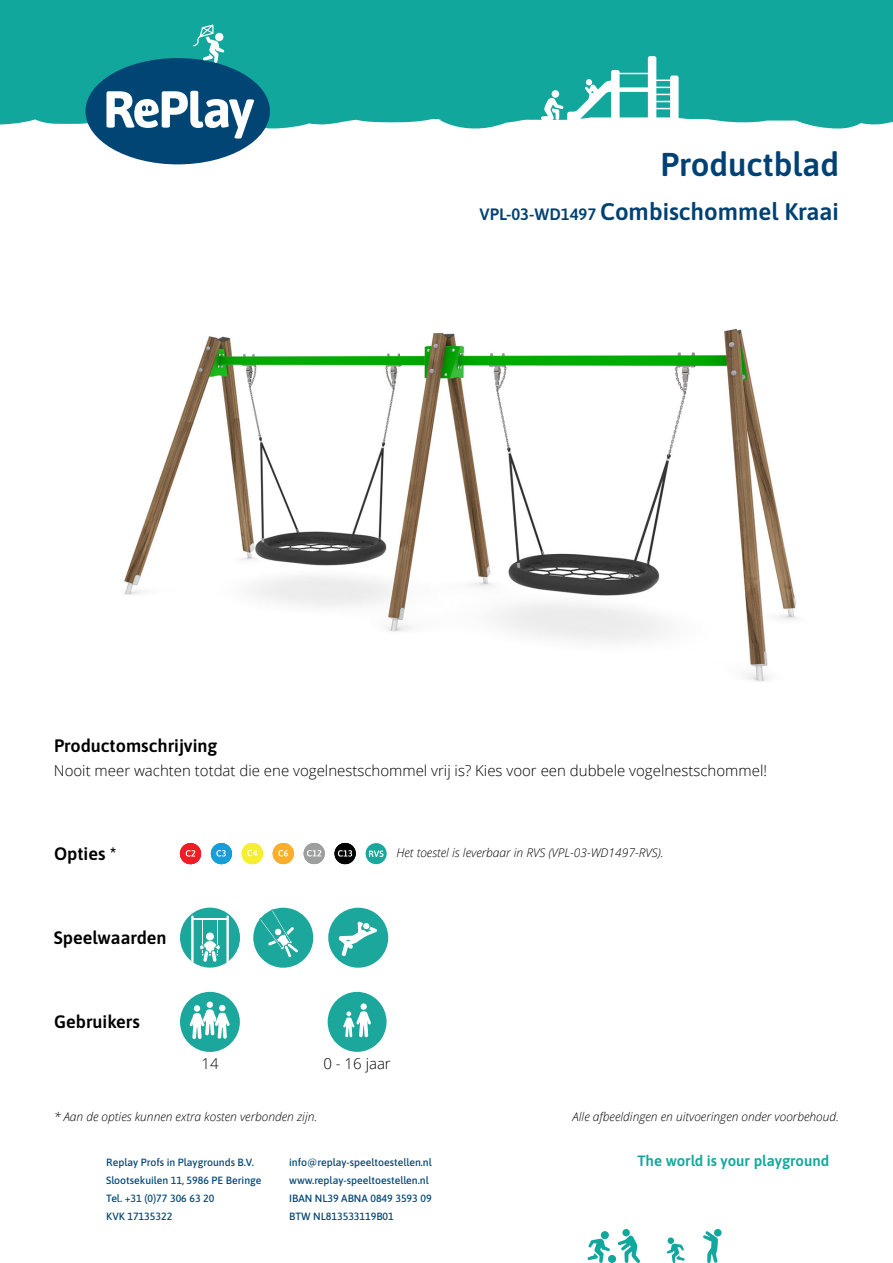
<style>
.page{position:relative;width:893px;height:1263px;background:#fff}
.page>*{position:absolute;margin:0;border:0;box-sizing:border-box;transform-origin:0 0}
.t1{font:600 33px "Asap";color:#004173}
.t2{font:600 24px "Asap";color:#004173}
.t3{font:600 18px "Asap";color:#000}
.t4{font:300 15px "Open Sans";color:#000}
.t5{font:600 15px "Asap";color:#12a79d}
.t6{font:italic 300 12px "Open Sans";color:#000}
.t7{font:500 10.5px/18px "Asap";color:#014575}
.s1{font-size:16.5px}
</style>
<div class="page">
<div style="left:0;top:0;width:893px;height:129px;background:#12a79d"></div>
<svg style="left:703px;top:1229px;width:18px;height:34px"></svg>
<div style="left:608px;top:1255px;width:8px;height:8px;background:#12a79d;border-radius:50%"></div>
<div style="left:601px;top:1231px;width:8px;height:8px;background:#12a79d;border-radius:50%"></div>
<svg style="left:587px;top:1238px;width:23px;height:25px"></svg>
<div style="left:668px;top:1237px;width:6px;height:7px;background:#12a79d;border-radius:50%"></div>
<svg style="left:667px;top:1243px;width:18px;height:20px"></svg>
<svg style="left:618px;top:1235px;width:22px;height:28px"></svg>
<div style="left:622px;top:1229px;width:8px;height:7px;background:#12a79d;border-radius:50%"></div>
<svg style="left:85px;top:24px;width:185px;height:140px"></svg>
<hr style="left:615px;top:73px;width:35px;height:1px;background:#fff">
<div style="left:615px;top:87px;width:35px;height:5px;background:#fff"></div>
<svg style="left:648px;top:56px;width:31px;height:64px"></svg>
<svg style="left:541px;top:70px;width:79px;height:50px"></svg>
<div style="left:552px;top:90px;width:7px;height:8px;background:#fff;border-radius:50%"></div>
<div style="left:180px;top:992px;width:60px;height:60px;background:#1ca79d;border-radius:50%"></div>
<div style="left:206px;top:1001px;width:7px;height:7px;background:#74c9c3;border-radius:50%"></div>
<div style="left:207px;top:1001px;width:6px;height:7px;background:#fff;border-radius:50%"></div>
<svg style="left:189px;top:1005px;width:41px;height:34px"></svg>
<div style="left:328px;top:992px;width:59px;height:60px;background:#1ca79d;border-radius:50%"></div>
<div style="left:361px;top:1003px;width:6px;height:7px;background:#fff;border-radius:50%"></div>
<svg style="left:343px;top:1011px;width:28px;height:27px"></svg>
<img style="left:124px;top:328px;width:673px;height:354px">
<div style="left:366px;top:843px;width:21px;height:21px;background:#1ca79d;border-radius:50%"></div>
<svg style="left:369px;top:850px;width:14px;height:7px"></svg>
<div style="left:180px;top:908px;width:60px;height:59px;background:#1ca79d;border-radius:50%"></div>
<svg style="left:200px;top:920px;width:20px;height:42px"></svg>
<hr style="left:192px;top:918px;width:36px;height:2px;background:#fff">
<svg style="left:191px;top:915px;width:3px;height:48px"></svg>
<svg style="left:226px;top:915px;width:3px;height:48px"></svg>
<div style="left:253px;top:908px;width:60px;height:60px;background:#1ca79d;border-radius:50%"></div>
<svg style="left:259px;top:909px;width:40px;height:49px"></svg>
<div style="left:328px;top:908px;width:60px;height:60px;background:#1ca79d;border-radius:50%"></div>
<svg style="left:339px;top:921px;width:38px;height:35px"></svg>
<div style="left:180px;top:843px;width:21px;height:21px;background:#ee1c25;border-radius:50%"></div>
<svg style="left:186px;top:850px;width:9px;height:7px"></svg>
<div style="left:211px;top:843px;width:21px;height:21px;background:#179dd9;border-radius:50%"></div>
<svg style="left:216px;top:850px;width:10px;height:6px"></svg>
<div style="left:242px;top:843px;width:21px;height:21px;background:#f7ee32;border-radius:50%"></div>
<svg style="left:247px;top:850px;width:10px;height:6px"></svg>
<div style="left:273px;top:843px;width:21px;height:21px;background:#fbad2c;border-radius:50%"></div>
<svg style="left:278px;top:850px;width:10px;height:6px"></svg>
<div style="left:304px;top:843px;width:21px;height:21px;background:#9d9f9f;border-radius:50%"></div>
<svg style="left:307px;top:850px;width:14px;height:6px"></svg>
<div style="left:334px;top:843px;width:22px;height:21px;background:#000;border-radius:50%"></div>
<svg style="left:338px;top:850px;width:14px;height:6px"></svg>
<h1 class="t1" style="left:660px;top:142px;width:180px">Productblad</h1>
<h3 class="t3" style="left:54px;top:733px;width:165px">Productomschrijving</h3>
<p class="t2" style="left:480px;top:195px;width:361px"><span class="s1">VPL-03-WD1497</span> Combischommel Kraai</p>
<p class="t4" style="left:54px;top:761px;width:715px">Nooit meer wachten totdat die ene vogelnestschommel vrij is? Kies voor een dubbele vogelnestschommel!</p>
<h3 class="t3" style="left:54px;top:841px;width:64px">Opties *</h3>
<h3 class="t3" style="left:54px;top:925px;width:114px">Speelwaarden</h3>
<h3 class="t3" style="left:54px;top:1009px;width:87px">Gebruikers</h3>
<p class="t6" style="left:397px;top:845px;width:269px">Het toestel is leverbaar in RVS (VPL-03-WD1497-RVS).</p>
<p class="t4" style="left:201px;top:1053px;width:19px">14</p>
<p class="t4" style="left:323px;top:1053px;width:69px">0 - 16 jaar</p>
<p class="t6" style="left:54px;top:1108px;width:265px">* Aan de opties kunnen extra kosten verbonden zijn.</p>
<p class="t6" style="left:573px;top:1108px;width:268px">Alle afbeeldingen en uitvoeringen onder voorbehoud.</p>
<p class="t7" style="left:106px;top:1153px;width:157px">Replay Profs in Playgrounds B.V.<br>Slootsekuilen 11, 5986 PE Beringe<br>Tel. +31 (0)77 306 63 20<br>KVK 17135322</p>
<p class="t7" style="left:289px;top:1153px;width:144px">info@replay-speeltoestellen.nl www.replay-speeltoestellen.nl<br>IBAN NL39 ABNA 0849 3593 09<br>BTW NL813533119B01</p>
<h3 class="t5" style="left:638px;top:1151px;width:193px">The world is your playground</h3>
</div>
